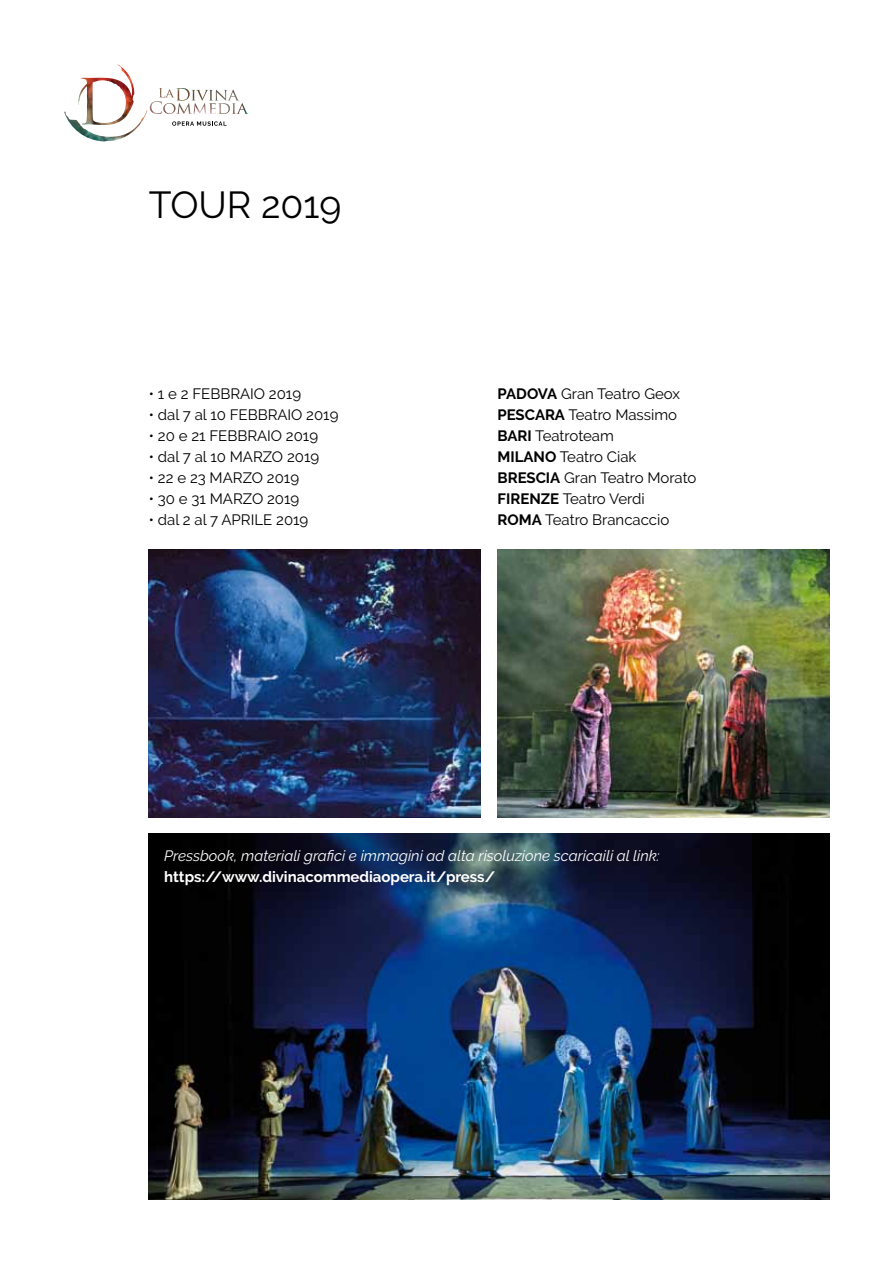
<style>
.page{position:relative;width:893px;height:1263px;background:#fff}
.page>*{position:absolute;margin:0;border:0;box-sizing:border-box;transform-origin:0 0}
.t1{font:37.5px "Raleway";color:#000}
.t2{font:15px/21px "Raleway";color:#000}
.t3{font:italic 15px "Raleway";color:#fff}
.t4{font:700 15px "Raleway";letter-spacing:-.005em;color:#fff}
.s1{font-weight:700}
</style>
<div class="page">
<img style="left:149px;top:833px;width:680px;height:366px">
<img style="left:497px;top:550px;width:332px;height:268px">
<img style="left:149px;top:550px;width:331px;height:268px">
<svg style="left:172px;top:121px;width:54px;height:5px"></svg>
<img style="left:159px;top:88px;width:74px;height:13px">
<img style="left:78px;top:64px;width:69px;height:73px">
<h1 class="t1" style="left:149px;top:183px;width:194px">TOUR 2019</h1>
<p class="t2" style="left:149px;top:383px;width:154px">• 1 e 2 FEBBRAIO 2019</p>
<p class="t2" style="left:149px;top:404px;width:191px">• dal 7 al 10 FEBBRAIO 2019</p>
<p class="t2" style="left:149px;top:425px;width:171px">• 20 e 21 FEBBRAIO 2019</p>
<p class="t2" style="left:149px;top:446px;width:172px">• dal 7 al 10 MARZO 2019</p>
<p class="t2" style="left:149px;top:467px;width:152px">• 22 e 23 MARZO 2019</p>
<p class="t2" style="left:149px;top:488px;width:152px">• 30 e 31 MARZO 2019</p>
<p class="t2" style="left:149px;top:509px;width:161px">• dal 2 al 7 APRILE 2019</p>
<p class="t2" style="left:497px;top:383px;width:200px"><span class="s1">PADOVA</span> Gran Teatro Geox<br><span class="s1">PESCARA</span> Teatro Massimo<br><span class="s1">BARI</span> Teatroteam<br><span class="s1">MILANO</span> Teatro Ciak<br><span class="s1">BRESCIA</span> Gran Teatro Morato<br><span class="s1">FIRENZE</span> Teatro Verdi<br><span class="s1">ROMA</span> Teatro Brancaccio</p>
<p class="t3" style="left:164px;top:847px;width:497px">Pressbook, materiali grafici e immagini ad alta risoluzione scaricaili al link:</p>
<p class="t4" style="left:164px;top:868px;width:332px">https://www.divinacommediaopera.it/press/</p>
</div>
